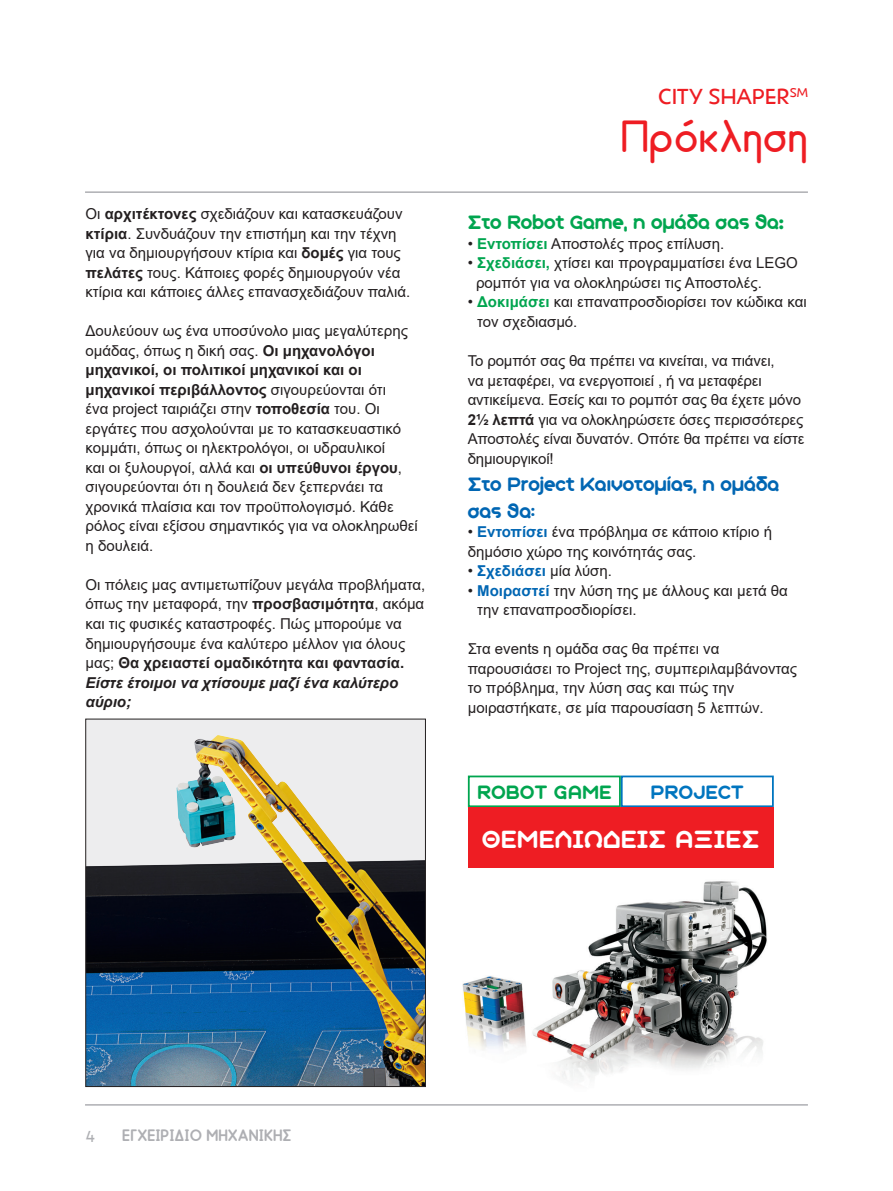
<style>
.page{position:relative;width:893px;height:1191px;background:#fff}
.page>*{position:absolute;margin:0;border:0;box-sizing:border-box;transform-origin:0 0}
.t1{font:300 45px "Aka Acid Odin";color:#ee1d23}
.t2{font:27px "Aka Acid GR Soft Ice Cream";letter-spacing:.03em;color:#fff}
.t3{font:22.5px "Shinn";color:#ee1d23}
.Sub_Header_Centered{font:21px/27px "Aka Acid GR Soft Ice Cream";color:#0166b3}
.Sub_Header_Centered-2{font:21px "Aka Acid GR Soft Ice Cream";color:#00a54f}
.Sub_Header_Centered-3{font:21px "Aka Acid GR Soft Ice Cream";letter-spacing:.03em;color:#00a54f}
.t4{font:21px "Aka Acid GR Soft Ice Cream";letter-spacing:.03em;color:#0075bf}
.t5{font:700 16.5px "Aka Acid Odin";color:#aeafb3}
.t6{font:16.5px "Shinn";color:#aeafb3}
.Regular_text{font:15px/19.5px "Arial";color:#231f20}
.Regular_text-2{font:italic 700 15px/19.5px "Arial";color:#231f20}
.s1{font-weight:700}
.s2{font-family:"Shinn RR";font-weight:700}
.s3{font-weight:700;color:#00a54f}
.s4{font-weight:700;color:#0166b3}
</style>
<div class="page">
<hr style="left:85px;top:1104px;width:723px;height:1px;background:#aeafb3">
<hr style="left:85px;top:191px;width:723px;height:2px;background:#aeafb3">
<div style="left:86px;top:719px;width:339px;height:367px;background:#ededee"></div>
<img style="left:87px;top:735px;width:337px;height:349px">
<div style="left:85px;top:719px;width:341px;height:367px;border:1px solid #231f20"></div>
<img style="left:462px;top:867px;width:312px;height:213px">
<div style="left:468px;top:775px;width:153px;height:32px;border:2px solid #00a54f"></div>
<div style="left:621px;top:775px;width:153px;height:32px;border:2px solid #0075bf"></div>
<div style="left:468px;top:807px;width:306px;height:60px;background:#ee1d23"></div>
<p class="Regular_text" style="left:85px;top:204px;width:326px">Οι <span class="s1">αρχιτέκτονες</span> σχεδιάζουν και κατασκευάζουν <span class="s1">κτίρια</span>. Συνδυάζουν την επιστήμη και την τέχνη για να δημιουργήσουν κτίρια και <span class="s1">δομές</span> για τους <span class="s1">πελάτες</span> τους. Κάποιες φορές δημιουργούν νέα κτίρια και κάποιες άλλες επανασχεδιάζουν παλιά.</p>
<p class="Regular_text" style="left:85px;top:321px;width:334px">Δουλεύουν ως ένα υποσύνολο μιας μεγαλύτερης ομάδας, όπως η δική σας. <span class="s1">Οι μηχανολόγοι μηχανικοί, οι πολιτικοί μηχανικοί και οι μηχανικοί περιβάλλοντος</span> σιγουρεύονται ότι<br>ένα project ταιριάζει στην <span class="s1">τοποθεσία</span> του. Οι εργάτες που ασχολούνται με το κατασκευαστικό κομμάτι, όπως οι ηλεκτρολόγοι, οι υδραυλικοί<br>και οι ξυλουργοί, αλλά και <span class="s1">οι υπεύθυνοι έργου</span>, σιγουρεύονται ότι η δουλειά δεν ξεπερνάει τα χρονικά πλαίσια και τον προϋπολογισμό. Κάθε ρόλος είναι εξίσου σημαντικός για να ολοκληρωθεί η δουλειά.</p>
<p class="Regular_text" style="left:85px;top:575px;width:341px">Οι πόλεις μας αντιμετωπίζουν μεγάλα προβλήματα, όπως την μεταφορά, την <span class="s1">προσβασιμότητα</span>, ακόμα και τις φυσικές καταστροφές. Πώς μπορούμε να δημιουργήσουμε ένα καλύτερο μέλλον για όλους μας; <span class="s1">Θα χρειαστεί ομαδικότητα και φαντασία.</span></p>
<p class="Regular_text-2" style="left:85px;top:673px;width:314px">Είστε έτοιμοι να χτίσουμε μαζί ένα καλύτερο αύριο;</p>
<p class="t3" style="left:658px;top:81px;width:151px">CITY SHAPER<sup>SM</sup></p>
<p class="t1" style="left:620px;top:110px;width:189px">Πρόκληση</p>
<p class="Sub_Header_Centered-2" style="left:468px;top:212px;width:318px">Στο Robot Game, η ομάδα σας θα<span class="s2">:</span></p>
<p class="Regular_text" style="left:468px;top:234px;width:258px">• <span class="s3">Εντοπίσει</span> Αποστολές προς επίλυση.</p>
<p class="Regular_text" style="left:468px;top:253px;width:331px">• <span class="s3">Σχεδιάσει,</span> χτίσει και προγραμματίσει ένα LEGO</p>
<p class="Regular_text" style="left:476px;top:273px;width:287px">ρομπότ για να ολοκληρώσει τις Αποστολές.</p>
<p class="Regular_text" style="left:477px;top:292px;width:331px;text-indent:-9px">• <span class="s3">Δοκιμάσει</span> και επαναπροσδιορίσει τον κώδικα και τον σχεδιασμό.</p>
<p class="Regular_text" style="left:468px;top:351px;width:338px">Το ρομπότ σας θα πρέπει να κινείται, να πιάνει,<br>να μεταφέρει, να ενεργοποιεί , ή να μεταφέρει αντικείμενα. Εσείς και το ρομπότ σας θα έχετε μόνο <span class="s1">2½ λεπτά</span> για να ολοκληρώσετε όσες περισσότερες Αποστολές είναι δυνατόν. Οπότε θα πρέπει να είστε δημιουργικοί!</p>
<p class="Sub_Header_Centered" style="left:468px;top:470px;width:313px">Στο Project Καινοτομίας, η ομάδα σας θα:</p>
<p class="Regular_text" style="left:468px;top:522px;width:306px">• <span class="s4">Εντοπίσει</span> ένα πρόβλημα σε κάποιο κτίριο ή δημόσιο χώρο της κοινότητάς σας.</p>
<p class="Regular_text" style="left:468px;top:561px;width:146px">• <span class="s4">Σχεδιάσει</span> μία λύση.</p>
<p class="Regular_text" style="left:477px;top:580px;width:312px;text-indent:-9px">• <span class="s4">Μοιραστεί</span> την λύση της με άλλους και μετά θα την επαναπροσδιορίσει.</p>
<p class="Regular_text" style="left:468px;top:639px;width:331px">Στα events η ομάδα σας θα πρέπει να παρουσιάσει το Project της, συμπεριλαμβάνοντας το πρόβλημα, την λύση σας και πώς την μοιραστήκατε, σε μία παρουσίαση 5 λεπτών.</p>
<p class="Sub_Header_Centered-3" style="left:477px;top:782px;width:136px">ROBOT GAME</p>
<p class="t4" style="left:651px;top:782px;width:94px">PROJECT</p>
<p class="t2" style="left:482px;top:825px;width:279px">ΘΕΜΕΛΙΩΔΕΙΣ ΑΞΙΕΣ</p>
<p class="t6" style="left:85px;top:1125px;width:12px">4</p>
<p class="t5" style="left:122px;top:1125px;width:171px">ΕΓΧΕΙΡΙΔΙΟ ΜΗΧΑΝΙΚΗΣ</p>
</div>
